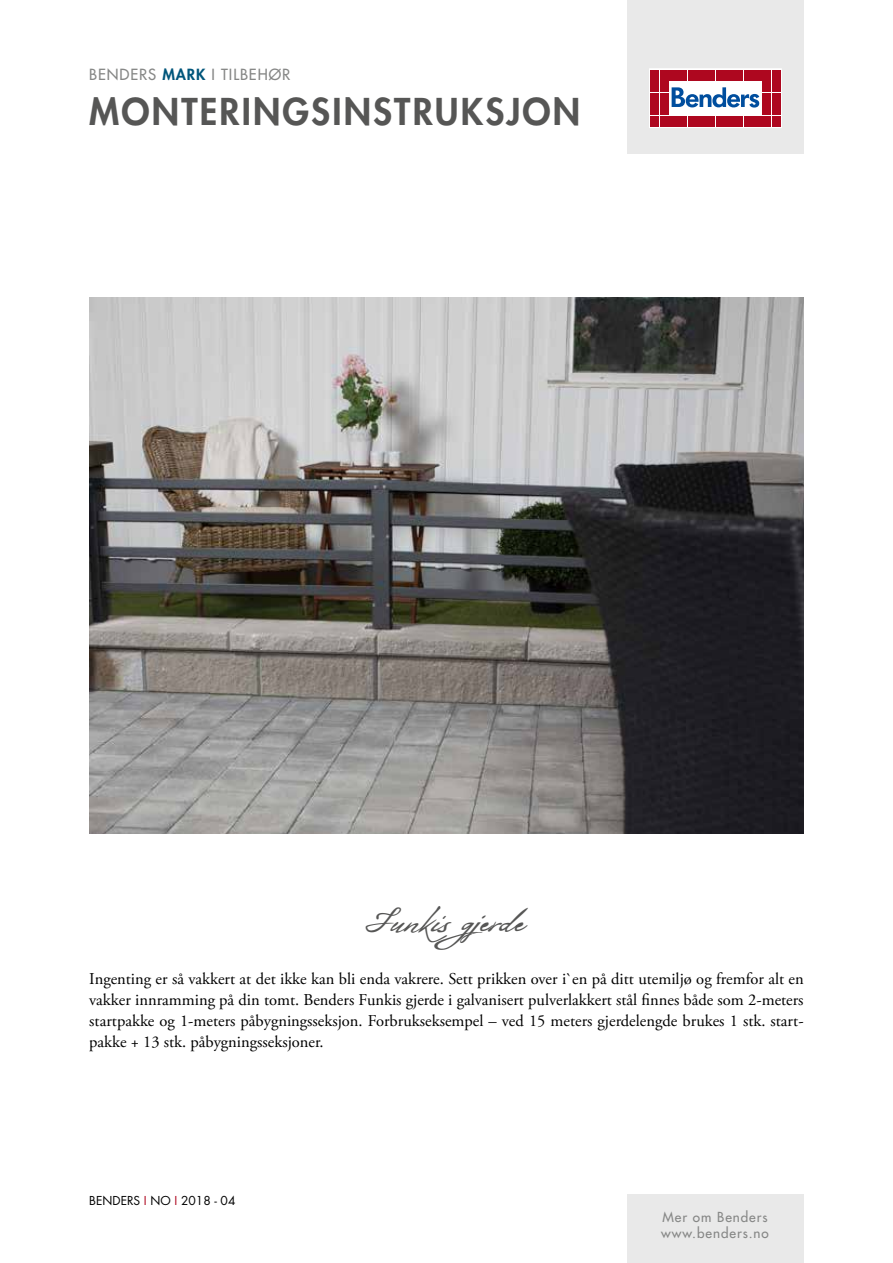
<style>
.page{position:relative;width:893px;height:1263px;background:#fff}
.page>*{position:absolute;margin:0;border:0;box-sizing:border-box;transform-origin:0 0}
.t1{font:800 36px "Futura Std";letter-spacing:.06em;color:#565655}
.t2{font:33px "Bolivar";letter-spacing:.005em;color:#565655}
.t3{font:16.5px/21px "Adobe Garamond Pro";color:#000;text-align:justify}
.t4{font:500 15px "Futura Std";letter-spacing:.06em;color:#868786}
.t5{font:500 13.5px/16.2px "Futura Std";letter-spacing:.07em;color:#868786}
.t6{font:12px "Futura Std";color:#000}
.s1{font-weight:800;color:#00567b}
.s2{color:#ae071f}
</style>
<div class="page">
<div style="left:627px;top:0;width:177px;height:153px;background:#e9e9e9"></div>
<svg style="left:649px;top:69px;width:132px;height:59px;background:#eac2c8"></svg>
<div style="left:651px;top:70px;width:8px;height:10px;background:#ae071f"></div>
<div style="left:660px;top:70px;width:8px;height:10px;background:#ae071f"></div>
<div style="left:651px;top:81px;width:8px;height:11px;background:#ae071f"></div>
<div style="left:660px;top:81px;width:8px;height:11px;background:#ae071f"></div>
<div style="left:651px;top:93px;width:8px;height:10px;background:#ae071f"></div>
<div style="left:660px;top:93px;width:8px;height:10px;background:#ae071f"></div>
<div style="left:651px;top:104px;width:8px;height:11px;background:#ae071f"></div>
<div style="left:660px;top:104px;width:8px;height:11px;background:#ae071f"></div>
<div style="left:651px;top:116px;width:8px;height:10px;background:#ae071f"></div>
<div style="left:660px;top:116px;width:8px;height:10px;background:#ae071f"></div>
<div style="left:669px;top:70px;width:8px;height:10px;background:#ae071f"></div>
<div style="left:679px;top:70px;width:8px;height:10px;background:#ae071f"></div>
<div style="left:688px;top:70px;width:8px;height:10px;background:#ae071f"></div>
<div style="left:697px;top:70px;width:9px;height:10px;background:#ae071f"></div>
<div style="left:707px;top:70px;width:8px;height:10px;background:#ae071f"></div>
<div style="left:716px;top:70px;width:8px;height:10px;background:#ae071f"></div>
<div style="left:725px;top:70px;width:9px;height:10px;background:#ae071f"></div>
<div style="left:735px;top:70px;width:8px;height:10px;background:#ae071f"></div>
<div style="left:744px;top:70px;width:8px;height:10px;background:#ae071f"></div>
<div style="left:753px;top:70px;width:9px;height:10px;background:#ae071f"></div>
<div style="left:669px;top:116px;width:8px;height:10px;background:#ae071f"></div>
<div style="left:679px;top:116px;width:8px;height:10px;background:#ae071f"></div>
<div style="left:688px;top:116px;width:8px;height:10px;background:#ae071f"></div>
<div style="left:697px;top:116px;width:9px;height:10px;background:#ae071f"></div>
<div style="left:707px;top:116px;width:8px;height:10px;background:#ae071f"></div>
<div style="left:716px;top:116px;width:8px;height:10px;background:#ae071f"></div>
<div style="left:725px;top:116px;width:9px;height:10px;background:#ae071f"></div>
<div style="left:735px;top:116px;width:8px;height:10px;background:#ae071f"></div>
<div style="left:744px;top:116px;width:8px;height:10px;background:#ae071f"></div>
<div style="left:753px;top:116px;width:9px;height:10px;background:#ae071f"></div>
<div style="left:763px;top:70px;width:8px;height:10px;background:#ae071f"></div>
<div style="left:772px;top:70px;width:8px;height:10px;background:#ae071f"></div>
<div style="left:763px;top:81px;width:8px;height:11px;background:#ae071f"></div>
<div style="left:772px;top:81px;width:8px;height:11px;background:#ae071f"></div>
<div style="left:763px;top:93px;width:8px;height:10px;background:#ae071f"></div>
<div style="left:772px;top:93px;width:8px;height:10px;background:#ae071f"></div>
<div style="left:763px;top:104px;width:8px;height:11px;background:#ae071f"></div>
<div style="left:772px;top:104px;width:8px;height:11px;background:#ae071f"></div>
<div style="left:763px;top:116px;width:8px;height:10px;background:#ae071f"></div>
<div style="left:772px;top:116px;width:8px;height:10px;background:#ae071f"></div>
<svg style="left:672px;top:87px;width:87px;height:21px;background:#8fb1d4"></svg>
<div style="left:627px;top:1195px;width:177px;height:68px;background:#e9e9e9"></div>
<img style="left:89px;top:298px;width:715px;height:535px">
<p class="t4" style="left:89px;top:65px;width:202px">BENDERS <span class="s1">MARK</span> I TILBEHØR</p>
<h1 class="t1" style="left:89px;top:89px;width:492px">MONTERINGSINSTRUKSJON</h1>
<h2 class="t2" style="left:368px;top:901px;width:158px">Funkis gjerde</h2>
<p class="t3" style="left:89px;top:968px;width:716px">Ingenting er så vakkert at det ikke kan bli enda vakrere. Sett prikken over i`en på ditt utemiljø og fremfor alt en vakker innramming på din tomt. Benders Funkis gjerde i galvanisert pulverlakkert stål finnes både som 2-meters startpakke og 1-meters påbygningsseksjon. Forbrukseksempel – ved 15 meters gjerdelengde brukes 1 stk. start&shy;pakke + 13 stk. påbygningsseksjoner.</p>
<p class="t6" style="left:89px;top:1193px;width:148px">BENDERS <span class="s2">I</span> NO <span class="s2">I</span> 2018 - 04</p>
<p class="t5" style="left:661px;top:1209px;width:109px">Mer om Benders www.benders.no</p>
</div>
